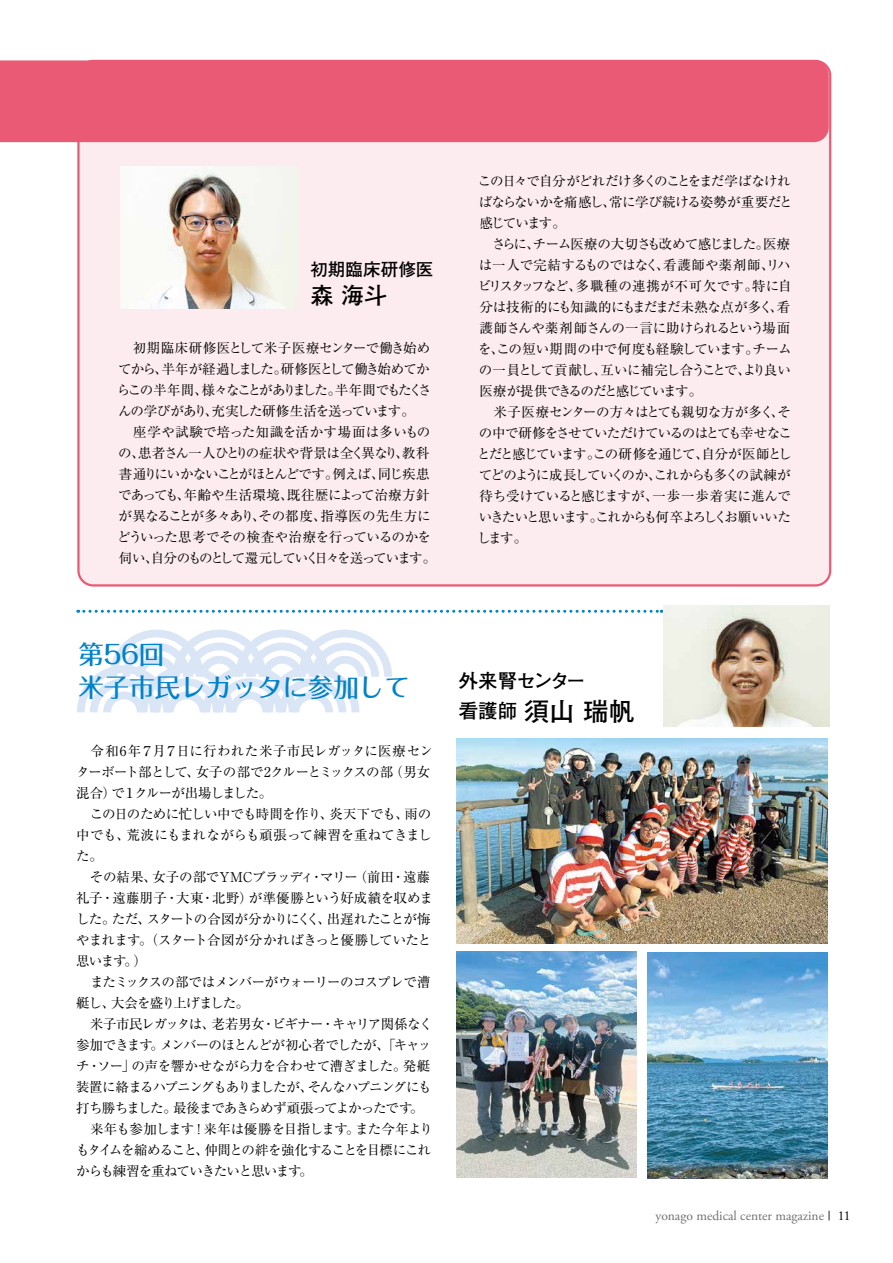
<style>
.page{position:relative;width:893px;height:1263px;background:#fff}
.page>*{position:absolute;margin:0;border:0;box-sizing:border-box;transform-origin:0 0}
.t1{font:500 25.5px/33px "Folk Pro";color:#0083c9}
.t2{font:700 25.5px "Futo Go B101 Pro";color:#000}
.t3{font:700 22.95px "Futo Go B101 Pro";color:#000}
.t4{font:700 19.5px "Futo Go B101 Pro";letter-spacing:-.085em;color:#000}
.t5{font:700 17.55px "Futo Go B101 Pro";letter-spacing:-.005em;color:#000}
.t6{font:13.5px/21px "Ryumin Pro";letter-spacing:-.055em;color:#000}
.t7{font:13.5px "Adobe Garamond Pro";color:#727171}
.s1{font-size:19.5px}
.s2{color:#000}
</style>
<div class="page">
<img style="left:0;top:59px;width:832px;height:1162px">
<svg style="left:828px;top:1211px;width:2px;height:9px"></svg>
<p class="t5" style="left:310px;top:256px;width:125px">初期臨床研修医</p>
<h2 class="t3" style="left:310px;top:277px;width:78px">森 海斗</h2>
<p class="t6" style="left:117px;top:336px;width:321px">　初期臨床研修医として米子医療センターで働き始めてから、半年が経過しました。研修医として働き始めてからこの半年間、様々なことがありました。半年間でもたくさんの学びがあり、充実した研修生活を送っています。<br>　座学や試験で培った知識を活かす場面は多いものの、患者さん一人ひとりの症状や背景は全く異なり、教科書通りにいかないことがほとんどです。例えば、同じ疾患であっても、年齢や生活環境、既往歴によって治療方針が異なることが多々あり、その都度、指導医の先生方にどういった思考でその検査や治療を行っているのかを伺い、自分のものとして還元していく日々を送っています。</p>
<p class="t6" style="left:477px;top:169px;width:317px">この日々で自分がどれだけ多くのことをまだ学ばなければならないかを痛感し、常に学び続ける姿勢が重要だと感じています。<br>　さらに、チーム医療の大切さも改めて感じました。医療は一人で完結するものではなく、看護師や薬剤師、リハビリスタッフなど、多職種の連携が不可欠です。特に自分は技術的にも知識的にもまだまだ未熟な点が多く、看護師さんや薬剤師さんの一言に助けられるという場面を、この短い期間の中で何度も経験しています。チームの一員として貢献し、互いに補完し合うことで、より良い医療が提供できるのだと感じています。<br>　米子医療センターの方々はとても親切な方が多く、その中で研修をさせていただけているのはとても幸せなことだと感じています。この研修を通じて、自分が医師としてどのように成長していくのか、これからも多くの試練が待ち受けていると感じますが、一歩一歩着実に進んでいきたいと思います。これからも何卒よろしくお願いいたします。</p>
<h1 class="t1" style="left:78px;top:634px;width:333px">第56回<br>米子市民レガッタに参加して</h1>
<p class="t6" style="left:76px;top:740px;width:358px">　令和6年７月７日に行われた米子市民レガッタに医療センターボート部として、女子の部で2クルーとミックスの部（男女混合）で１クルーが出場しました。<br>　この日のために忙しい中でも時間を作り、炎天下でも、雨の中でも、荒波にもまれながらも頑張って練習を重ねてきました。<br>　その結果、女子の部でYMCブラッディ・マリー（前田・遠藤礼子・遠藤朋子・大東・北野）が準優勝という好成績を収めました。ただ、スタートの合図が分かりにくく、出遅れたことが悔やまれます。（スタート合図が分かればきっと優勝していたと思います。）<br>　またミックスの部ではメンバーがウォーリーのコスプレで漕艇し、大会を盛り上げました。<br>　米子市民レガッタは、老若男女・ビギナー・キャリア関係なく参加できます。メンバーのほとんどが初心者でしたが、「キャッチ・ソー」の声を響かせながら力を合わせて漕ぎました。発艇装置に絡まるハプニングもありましたが、そんなハプニングにも打ち勝ちました。最後まであきらめず頑張ってよかったです。　来年も参加します！来年は優勝を目指します。また今年よりもタイムを縮めること、仲間との絆を強化することを目標にこれからも練習を重ねていきたいと思います。</p>
<h3 class="t4" style="left:459px;top:665px;width:128px">外来腎センター</h3>
<h1 class="t2" style="left:459px;top:691px;width:177px"><span class="s1">看護師</span> 須山 瑞帆</h1>
<p class="t7" style="left:655px;top:1208px;width:197px">yonago medical center magazine <span class="s2">11</span></p>
</div>
